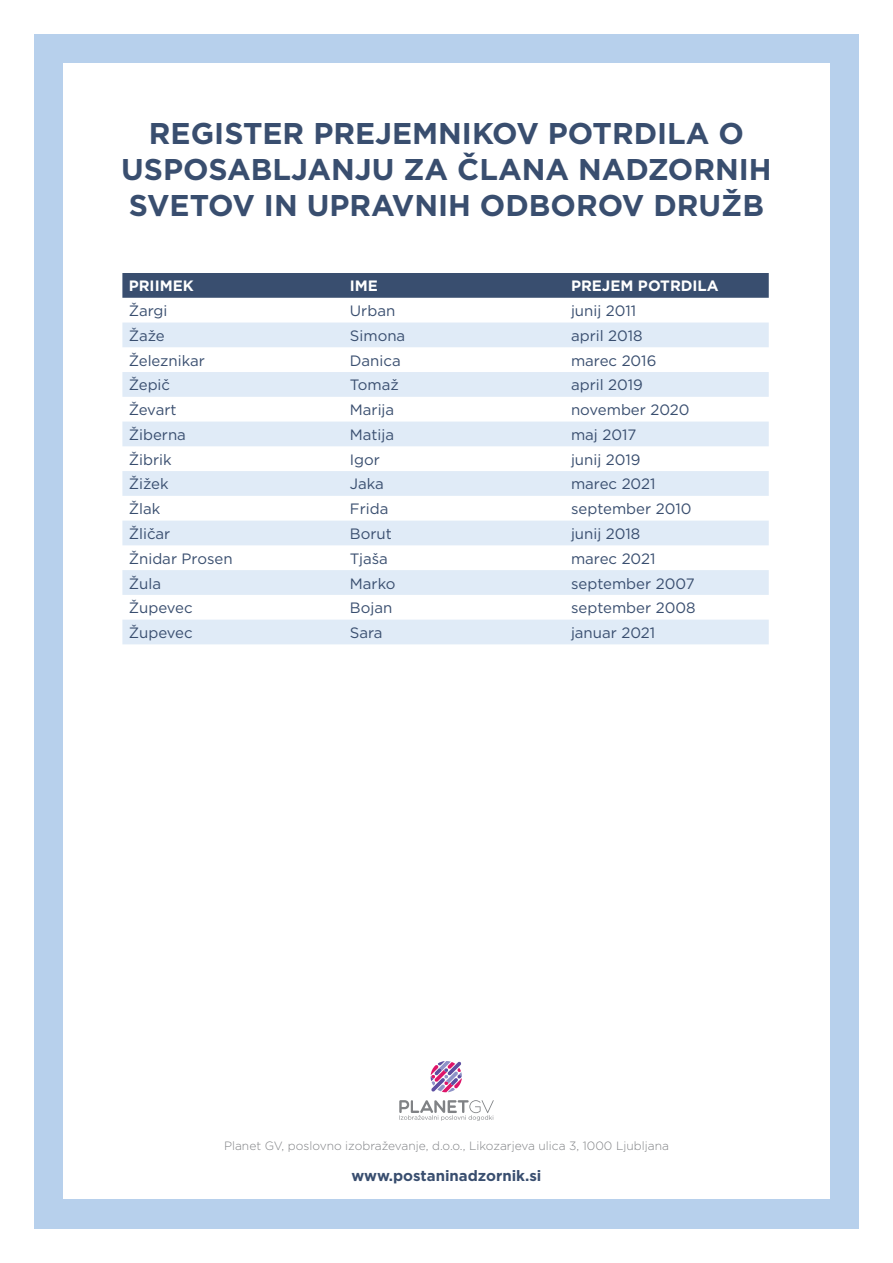
<style>
.page{position:relative;width:893px;height:1263px;background:#fff}
.page>*{position:absolute;margin:0;border:0;box-sizing:border-box;transform-origin:0 0}
.t1{font:700 30px/36px "Gotham";color:#394e6f;text-align:center}
.t2{font:15px "Gotham";color:#394e6f}
.t3{font:700 15px "Gotham";color:#fff}
.t4{font:700 15px "Gotham";color:#394e6f}
.t5{font:300 12px "Gotham";color:#808285}
</style>
<div class="page">
<div style="left:34px;top:34px;width:825px;height:1195px;background:#b7d0ec"></div>
<div style="left:63px;top:64px;width:766px;height:1135px;background:#fff"></div>
<svg style="left:431px;top:1061px;width:31px;height:31px"></svg>
<svg style="left:399px;top:1100px;width:95px;height:21px"></svg>
<div style="left:122px;top:273px;width:647px;height:25px;background:#394e6f"></div>
<svg style="left:122px;top:322px;width:647px;height:322px;fill:#e0ebf7"></svg>
<h1 class="t1" style="left:121px;top:116px;width:652px">REGISTER PREJEMNIKOV POTRDILA O<br>USPOSABLJANJU ZA ČLANA NADZORNIH<br>SVETOV IN UPRAVNIH ODBOROV DRUŽB</h1>
<p class="t3" style="left:129px;top:276px;width:66px">PRIIMEK</p>
<p class="t3" style="left:350px;top:276px;width:30px">IME</p>
<p class="t3" style="left:571px;top:276px;width:149px">PREJEM POTRDILA</p>
<p class="t2" style="left:129px;top:301px;width:40px">Žargi</p>
<p class="t2" style="left:350px;top:301px;width:47px">Urban</p>
<p class="t2" style="left:571px;top:301px;width:67px">junij 2011</p>
<p class="t2" style="left:129px;top:326px;width:38px">Žaže</p>
<p class="t2" style="left:350px;top:326px;width:57px">Simona</p>
<p class="t2" style="left:571px;top:326px;width:73px">april 2018</p>
<p class="t2" style="left:129px;top:351px;width:78px">Železnikar</p>
<p class="t2" style="left:350px;top:351px;width:52px">Danica</p>
<p class="t2" style="left:571px;top:351px;width:87px">marec 2016</p>
<p class="t2" style="left:129px;top:375px;width:43px">Žepič</p>
<p class="t2" style="left:350px;top:375px;width:50px">Tomaž</p>
<p class="t2" style="left:571px;top:375px;width:73px">april 2019</p>
<p class="t2" style="left:129px;top:400px;width:49px">Ževart</p>
<p class="t2" style="left:350px;top:400px;width:46px">Marija</p>
<p class="t2" style="left:571px;top:400px;width:120px">november 2020</p>
<p class="t2" style="left:129px;top:425px;width:59px">Žiberna</p>
<p class="t2" style="left:350px;top:425px;width:46px">Matija</p>
<p class="t2" style="left:571px;top:425px;width:67px">maj 2017</p>
<p class="t2" style="left:129px;top:450px;width:44px">Žibrik</p>
<p class="t2" style="left:350px;top:450px;width:32px">Igor</p>
<p class="t2" style="left:571px;top:450px;width:71px">junij 2019</p>
<p class="t2" style="left:129px;top:474px;width:41px">Žižek</p>
<p class="t2" style="left:350px;top:474px;width:36px">Jaka</p>
<p class="t2" style="left:571px;top:474px;width:86px">marec 2021</p>
<p class="t2" style="left:129px;top:499px;width:33px">Žlak</p>
<p class="t2" style="left:350px;top:499px;width:40px">Frida</p>
<p class="t2" style="left:571px;top:499px;width:122px">september 2010</p>
<p class="t2" style="left:129px;top:524px;width:43px">Žličar</p>
<p class="t2" style="left:350px;top:524px;width:43px">Borut</p>
<p class="t2" style="left:571px;top:524px;width:71px">junij 2018</p>
<p class="t2" style="left:129px;top:549px;width:105px">Žnidar Prosen</p>
<p class="t2" style="left:350px;top:549px;width:40px">Tjaša</p>
<p class="t2" style="left:571px;top:549px;width:86px">marec 2021</p>
<p class="t2" style="left:129px;top:574px;width:34px">Žula</p>
<p class="t2" style="left:350px;top:574px;width:47px">Marko</p>
<p class="t2" style="left:571px;top:574px;width:125px">september 2007</p>
<p class="t2" style="left:129px;top:598px;width:65px">Župevec</p>
<p class="t2" style="left:350px;top:598px;width:44px">Bojan</p>
<p class="t2" style="left:571px;top:598px;width:126px">september 2008</p>
<p class="t2" style="left:129px;top:623px;width:65px">Župevec</p>
<p class="t2" style="left:350px;top:623px;width:34px">Sara</p>
<p class="t2" style="left:571px;top:623px;width:86px">januar 2021</p>
<p class="t5" style="left:224px;top:1138px;width:446px">Planet GV, poslovno izobraževanje, d.o.o., Likozarjeva ulica 3, 1000 Ljubljana</p>
<p class="t4" style="left:351px;top:1166px;width:192px">www.postaninadzornik.si</p>
</div>
